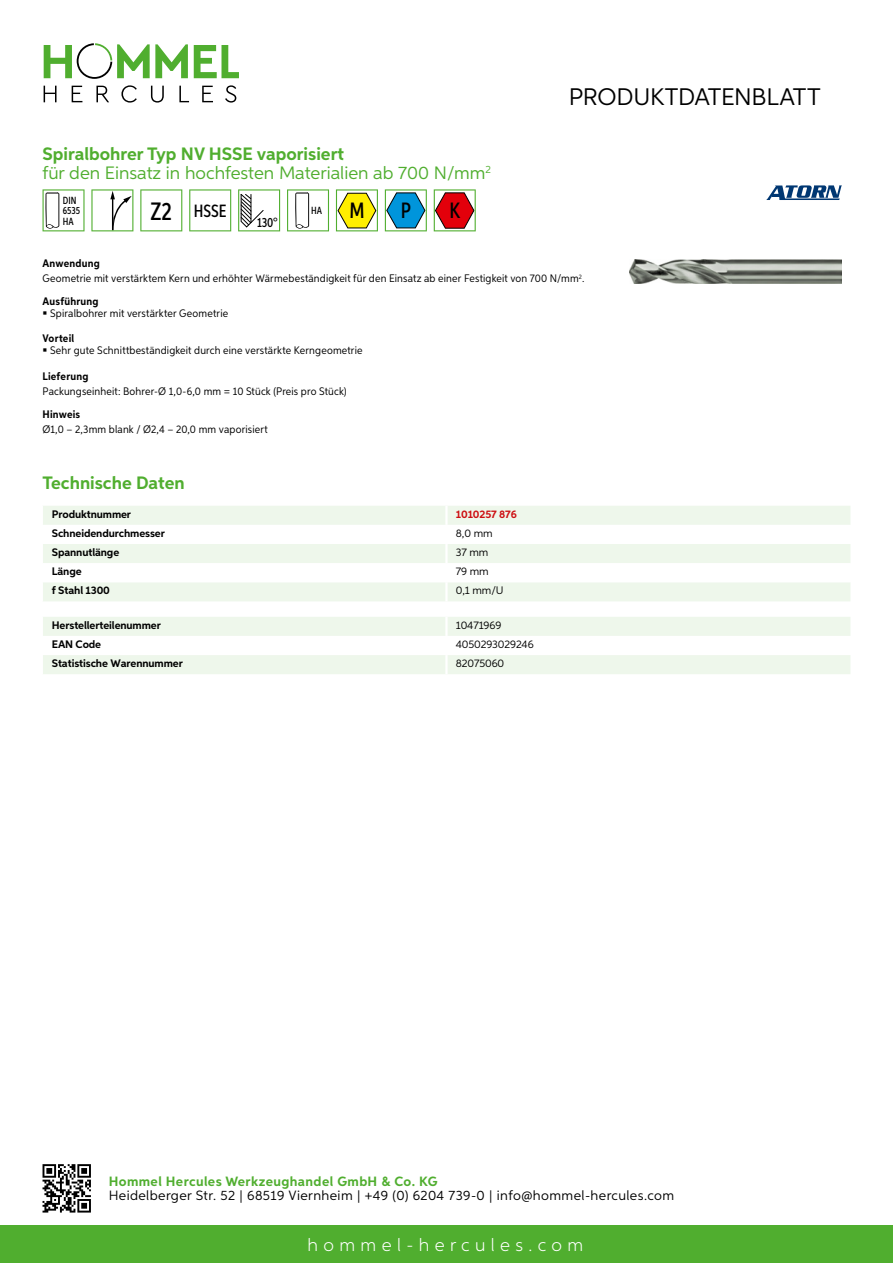
<style>
.page{position:relative;width:893px;height:1263px;background:#fff}
.page>*{position:absolute;margin:0;border:0;box-sizing:border-box;transform-origin:0 0}
.t1{font:24px "Aspira";letter-spacing:-.01em;color:#000}
.t2{font:500 22.2px "Aspira XX Nar";color:#000}
.t3{font:18px/19.8px "Aspira";color:#50ae2f}
.t4{font:300 18px "Aspira";letter-spacing:.3em;color:#fff}
.t5{font:700 18px "Aspira";color:#50ae2f}
.t6{font:500 17.85px "Aspira XX Nar";color:#000}
.t7{font:13.5px "Aspira";letter-spacing:.03em;color:#000}
.t8{font:700 13.5px "Aspira";letter-spacing:.03em;color:#50ae2f}
.t9{font:500 13.35px "Aspira XX Nar";color:#000}
.t10{font:10.95px/15.1px "Aspira Nar";letter-spacing:.015em;color:#000}
.t11{font:700 10.95px "Aspira";letter-spacing:-.01em;color:#000}
.t12{font:10.95px "Aspira";letter-spacing:-.01em;color:#000}
.t13{font:700 10.95px "Aspira Nar";letter-spacing:.02em;color:#000}
.t14{font:700 10.95px "Aspira";letter-spacing:-.01em;color:#cd1013}
.t15{font:500 10.35px/10.4px "Aspira XX Nar";color:#000}
.s1{font-weight:700}
.s2{font-size:25.2px}
.s3{font-size:22.2px}
</style>
<div class="page">
<div style="left:0;top:1226px;width:893px;height:37px;background:#50ae2f"></div>
<svg style="left:43px;top:1164px;width:48px;height:48px"></svg>
<svg style="left:194px;top:45px;width:45px;height:33px"></svg>
<svg style="left:44px;top:43px;width:144px;height:36px"></svg>
<svg style="left:44px;top:86px;width:13px;height:16px"></svg>
<svg style="left:72px;top:86px;width:10px;height:16px"></svg>
<svg style="left:96px;top:86px;width:13px;height:16px"></svg>
<svg style="left:121px;top:85px;width:16px;height:18px"></svg>
<svg style="left:151px;top:86px;width:13px;height:17px"></svg>
<svg style="left:179px;top:86px;width:10px;height:16px"></svg>
<svg style="left:202px;top:86px;width:11px;height:16px"></svg>
<svg style="left:225px;top:85px;width:11px;height:18px"></svg>
<div style="left:43px;top:506px;width:807px;height:95px;background:#eef7eb"></div>
<svg style="left:43px;top:525px;width:807px;height:57px"></svg>
<hr style="left:445px;top:506px;width:3px;height:19px;background:#fff">
<hr style="left:445px;top:525px;width:3px;height:19px;background:#fff">
<hr style="left:445px;top:544px;width:3px;height:19px;background:#fff">
<hr style="left:445px;top:563px;width:3px;height:19px;background:#fff">
<hr style="left:445px;top:582px;width:3px;height:19px;background:#fff">
<svg style="left:43px;top:617px;width:807px;height:57px"></svg>
<hr style="left:445px;top:655px;width:3px;height:19px;background:#fff">
<svg style="left:43px;top:189px;width:42px;height:42px"></svg>
<svg style="left:91px;top:189px;width:42px;height:42px"></svg>
<svg style="left:140px;top:189px;width:42px;height:42px"></svg>
<svg style="left:189px;top:189px;width:42px;height:42px"></svg>
<svg style="left:238px;top:189px;width:42px;height:42px"></svg>
<svg style="left:287px;top:189px;width:42px;height:42px"></svg>
<svg style="left:336px;top:189px;width:42px;height:42px"></svg>
<svg style="left:385px;top:189px;width:42px;height:42px"></svg>
<svg style="left:434px;top:189px;width:42px;height:42px"></svg>
<img style="left:629px;top:259px;width:213px;height:24px">
<svg style="left:766px;top:185px;width:76px;height:15px"></svg>
<h3 class="t3" style="left:43px;top:143px;width:450px"><span class="s1">Spiralbohrer Typ NV HSSE vaporisiert<br></span>für den Einsatz in hochfesten Materialien ab 700 N /mm<sup>2</sup></h3>
<p class="t15" style="left:63px;top:195px;width:19px">DIN<br>6535<br>HA</p>
<h3 class="t6" style="left:151px;top:200px;width:77px"><span class="s2">Z2</span> HSSE</h3>
<p class="t9" style="left:257px;top:215px;width:22px">130°</p>
<p class="t15" style="left:311px;top:205px;width:55px">HA <span class="s3">M</span></p>
<h2 class="t2" style="left:401px;top:197px;width:12px">P</h2>
<h2 class="t2" style="left:449px;top:197px;width:12px">K</h2>
<h1 class="t1" style="left:569px;top:82px;width:253px">Produktdatenblatt</h1>
<p class="t10" style="left:43px;top:256px;width:543px"><span class="s1">Anwendung<br></span>Geometrie mit verstärktem Kern und erhöhter Wärmebeständigkeit für den Einsatz ab einer Festigkeit von 700 N/mm<sup>2</sup>.</p>
<p class="t13" style="left:43px;top:294px;width:58px">Ausführung</p>
<p class="t10" style="left:50px;top:306px;width:180px">Spiralbohrer mit verstärkter Geometrie</p>
<p class="t13" style="left:43px;top:331px;width:33px">Vorteil</p>
<p class="t10" style="left:50px;top:343px;width:314px">Sehr gute Schnittbeständigkeit durch eine verstärkte Kerngeometrie</p>
<p class="t13" style="left:43px;top:369px;width:47px">Lieferung</p>
<p class="t10" style="left:43px;top:383px;width:306px">Packungseinheit: Bohrer-Ø 1,0-6,0 mm = 10 Stück (Preis pro Stück)</p>
<p class="t13" style="left:43px;top:407px;width:39px">Hinweis</p>
<p class="t10" style="left:43px;top:422px;width:227px">Ø1,0 – 2,3mm blank / Ø2,4 – 20,0 mm vaporisiert</p>
<h3 class="t5" style="left:43px;top:471px;width:144px">Technische Daten</h3>
<p class="t11" style="left:52px;top:507px;width:81px">Produktnummer</p>
<p class="t14" style="left:456px;top:507px;width:63px">1010257 876</p>
<p class="t11" style="left:52px;top:526px;width:115px">Schneidendurchmesser</p>
<p class="t12" style="left:456px;top:526px;width:38px">8,0 mm</p>
<p class="t11" style="left:52px;top:545px;width:69px">Spannutlänge</p>
<p class="t12" style="left:456px;top:545px;width:34px">37 mm</p>
<p class="t11" style="left:52px;top:564px;width:31px">Länge</p>
<p class="t12" style="left:456px;top:565px;width:34px">79 mm</p>
<p class="t11" style="left:52px;top:584px;width:60px">f Stahl 1300</p>
<p class="t12" style="left:456px;top:584px;width:47px">0,1 mm/U</p>
<p class="t11" style="left:52px;top:618px;width:111px">Herstellerteilenummer</p>
<p class="t12" style="left:456px;top:618px;width:47px">10471969</p>
<p class="t11" style="left:52px;top:637px;width:51px">EAN Code</p>
<p class="t12" style="left:456px;top:637px;width:79px">4050293029246</p>
<p class="t11" style="left:52px;top:656px;width:132px">Statistische Warennummer</p>
<p class="t12" style="left:456px;top:656px;width:50px">82075060</p>
<p class="t8" style="left:109px;top:1172px;width:330px">Hommel Hercules Werkzeughandel GmbH &amp; Co. KG</p>
<p class="t7" style="left:109px;top:1187px;width:567px">Heidelberger Str. 52 | 68519 Viernheim | +49 (0) 6204 739-0 | info@hommel-hercules.com</p>
<h3 class="t4" style="left:307px;top:1234px;width:277px">hommel-hercules.com</h3>
</div>
